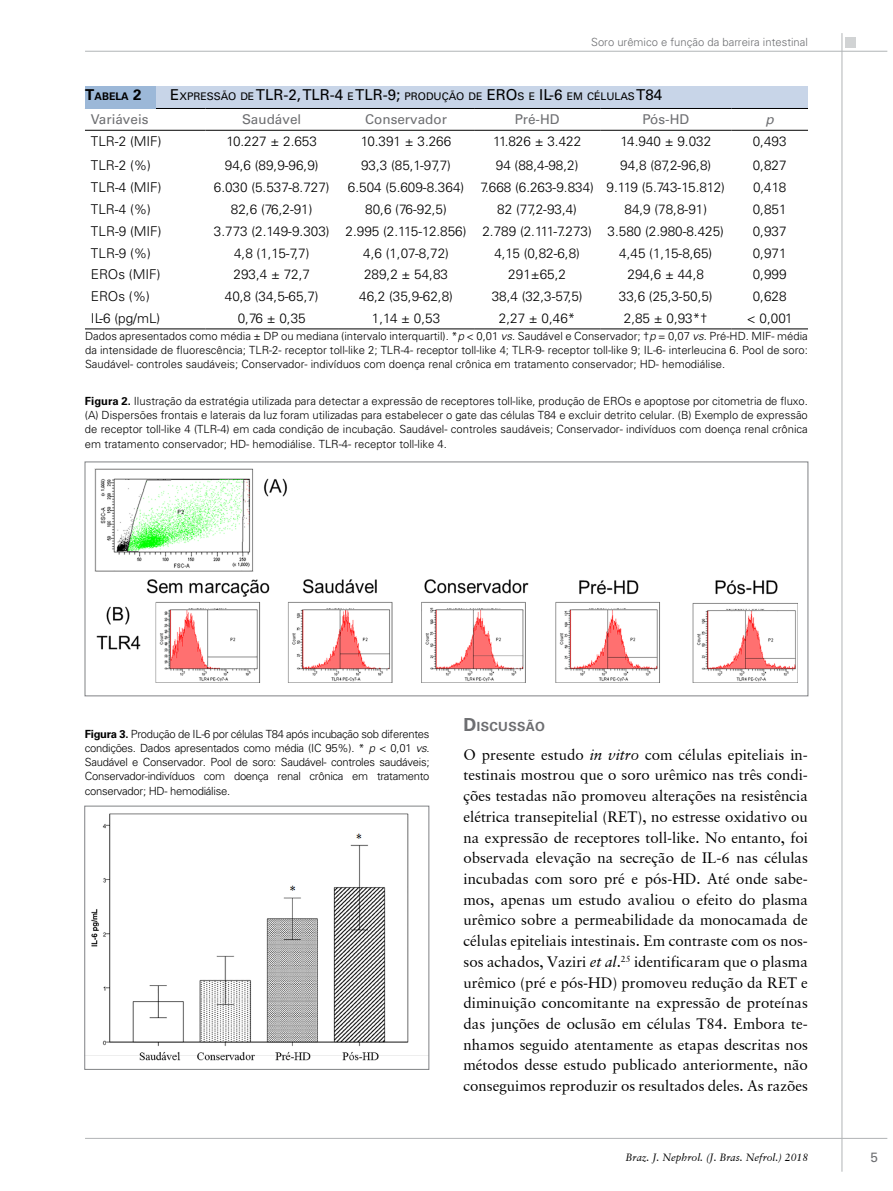
<style>
.page{position:relative;width:893px;height:1191px;background:#fff}
.page>*{position:absolute;margin:0;border:0;box-sizing:border-box;transform-origin:0 0}
.t1{font:15px/20.7px "Garamond Retrospective S Si";color:#000;text-align:justify}
.t2{font:300 13.5px "Univers LT Std";color:#000}
.t3{font:13.5px "Univers LT Std";color:#6d6e71}
.t4{font:italic 13.5px "Univers LT Std";color:#6d6e71}
.t5{font:700 12.6px "Univers LT Std";letter-spacing:.03em;color:#6d6e71}
.t6{font:300 11.25px/14.2px "Univers LT Std";color:#000;text-align:justify}
.t7{font:300 11.25px "Univers LT Std";color:#6d6e71}
.t8{font:10.5px "Univers LT Std";color:#000}
.t9{font:italic 10.5px "Garamond Retrospective S Si";color:#000}
.t10{font:700 10.5px "Univers LT Std";color:#000}
.s1{font-size:15px}
.s2{font-weight:400;font-size:15px}
.s3{font-style:italic}
.s4{font-weight:700}
.s5{font-size:18px}
</style>
<div class="page">
<div style="left:845px;top:37px;width:11px;height:11px;background:#d1d3d4"></div>
<hr style="left:85px;top:51px;width:802px;height:1px;background:#b1b4b6">
<hr style="left:842px;top:33px;width:1px;height:1138px;background:#b1b4b6">
<hr style="left:85px;top:1138px;width:802px;height:1px;background:#b1b4b6">
<img style="left:94px;top:469px;width:704px;height:213px">
<div style="left:85px;top:461px;width:723px;height:235px;border:1px solid #808285"></div>
<div style="left:85px;top:86px;width:723px;height:22px;background:#c8d5e8"></div>
<hr style="left:85px;top:329px;width:120px;height:1px;background:#000">
<hr style="left:205px;top:329px;width:133px;height:1px;background:#000">
<hr style="left:338px;top:329px;width:136px;height:1px;background:#000">
<hr style="left:474px;top:329px;width:126px;height:1px;background:#000">
<hr style="left:600px;top:329px;width:131px;height:1px;background:#000">
<hr style="left:731px;top:329px;width:77px;height:1px;background:#000">
<hr style="left:85px;top:108px;width:120px;height:1px;background:#000">
<hr style="left:205px;top:108px;width:133px;height:1px;background:#000">
<hr style="left:338px;top:108px;width:136px;height:1px;background:#000">
<hr style="left:474px;top:108px;width:126px;height:1px;background:#000">
<hr style="left:600px;top:108px;width:131px;height:1px;background:#000">
<hr style="left:731px;top:108px;width:77px;height:1px;background:#000">
<hr style="left:85px;top:130px;width:120px;height:1px;background:#000">
<hr style="left:205px;top:130px;width:133px;height:1px;background:#000">
<hr style="left:338px;top:130px;width:136px;height:1px;background:#000">
<hr style="left:474px;top:130px;width:126px;height:1px;background:#000">
<hr style="left:600px;top:130px;width:131px;height:1px;background:#000">
<hr style="left:731px;top:130px;width:77px;height:1px;background:#000">
<div style="left:85px;top:86px;width:71px;height:22px;background:#9cb8d8"></div>
<img style="left:86px;top:813px;width:341px;height:248px">
<div style="left:84px;top:805px;width:345px;height:264px;border:1px solid #808285"></div>
<p class="t7" style="left:591px;top:36px;width:218px">Soro urêmico e função da barreira intestinal</p>
<p class="t10" style="left:85px;top:90px;width:76px"><span class="s1">T</span>ABELA <span class="s1">2</span> <span class="s2">E</span></p>
<p class="t8" style="left:179px;top:90px;width:318px">XPRESSÃO DE<span class="s1">TLR-2, TLR-4</span> E<span class="s1">TLR-9;</span> PRODUÇÃO DE <span class="s1">ERO</span></p>
<p class="t8" style="left:517px;top:90px;width:146px">S E <span class="s1">IL-6</span> EM CÉLULAS<span class="s1">T84</span></p>
<p class="t3" style="left:91px;top:111px;width:59px">Variáveis</p>
<p class="t3" style="left:242px;top:111px;width:61px">Saudável</p>
<p class="t3" style="left:365px;top:111px;width:83px">Conservador</p>
<p class="t3" style="left:515px;top:111px;width:46px">Pré-HD</p>
<p class="t3" style="left:642px;top:111px;width:48px">Pós-HD</p>
<p class="t4" style="left:766px;top:111px;width:10px">p</p>
<p class="t2" style="left:91px;top:133px;width:72px">TLR-2 (MIF)</p>
<p class="t2" style="left:227px;top:133px;width:92px">10.227 ± 2.653</p>
<p class="t2" style="left:361px;top:133px;width:92px">10.391 ± 3.266</p>
<p class="t2" style="left:493px;top:133px;width:90px">11.826 ± 3.422</p>
<p class="t2" style="left:620px;top:133px;width:92px">14.940 ± 9.032</p>
<p class="t2" style="left:753px;top:133px;width:35px">0,493</p>
<p class="t2" style="left:91px;top:157px;width:62px">TLR-2 (%)</p>
<p class="t2" style="left:225px;top:157px;width:95px">94,6 (89,9-96,9)</p>
<p class="t2" style="left:361px;top:157px;width:91px">93,3 (85,1-97,7)</p>
<p class="t2" style="left:496px;top:157px;width:84px">94 (88,4-98,2)</p>
<p class="t2" style="left:620px;top:157px;width:92px">94,8 (87,2-96,8)</p>
<p class="t2" style="left:753px;top:157px;width:35px">0,827</p>
<p class="t2" style="left:91px;top:179px;width:72px">TLR-4 (MIF)</p>
<p class="t2" style="left:214px;top:179px;width:117px">6.030 (5.537-8.727)</p>
<p class="t2" style="left:348px;top:179px;width:379px">6.504 (5.609-8.364) 7.668 (6.263-9.834) 9.119 (5.743-15.812)</p>
<p class="t2" style="left:753px;top:179px;width:35px">0,418</p>
<p class="t2" style="left:91px;top:201px;width:62px">TLR-4 (%)</p>
<p class="t2" style="left:231px;top:201px;width:83px">82,6 (76,2-91)</p>
<p class="t2" style="left:365px;top:201px;width:83px">80,6 (76-92,5)</p>
<p class="t2" style="left:497px;top:201px;width:81px">82 (77,2-93,4)</p>
<p class="t2" style="left:624px;top:201px;width:84px">84,9 (78,8-91)</p>
<p class="t2" style="left:753px;top:201px;width:35px">0,851</p>
<p class="t2" style="left:91px;top:223px;width:72px">TLR-9 (MIF)</p>
<p class="t2" style="left:214px;top:223px;width:512px">3.773 (2.149-9.303) 2.995 (2.115-12.856) 2.789 (2.111-7.273) 3.580 (2.980-8.425)</p>
<p class="t2" style="left:753px;top:223px;width:35px">0,937</p>
<p class="t2" style="left:91px;top:245px;width:62px">TLR-9 (%)</p>
<p class="t2" style="left:234px;top:245px;width:77px">4,8 (1,15-7,7)</p>
<p class="t2" style="left:363px;top:245px;width:87px">4,6 (1,07-8,72)</p>
<p class="t2" style="left:494px;top:245px;width:87px">4,15 (0,82-6,8)</p>
<p class="t2" style="left:619px;top:245px;width:95px">4,45 (1,15-8,65)</p>
<p class="t2" style="left:753px;top:245px;width:35px">0,971</p>
<p class="t2" style="left:91px;top:266px;width:71px">EROs (MIF)</p>
<p class="t2" style="left:234px;top:266px;width:78px">293,4 ± 72,7</p>
<p class="t2" style="left:364px;top:266px;width:85px">289,2 ± 54,83</p>
<p class="t2" style="left:508px;top:266px;width:59px">291±65,2</p>
<p class="t2" style="left:628px;top:266px;width:78px">294,6 ± 44,8</p>
<p class="t2" style="left:753px;top:266px;width:35px">0,999</p>
<p class="t2" style="left:91px;top:288px;width:60px">EROs (%)</p>
<p class="t2" style="left:225px;top:288px;width:95px">40,8 (34,5-65,7)</p>
<p class="t2" style="left:359px;top:288px;width:95px">46,2 (35,9-62,8)</p>
<p class="t2" style="left:492px;top:288px;width:92px">38,4 (32,3-57,5)</p>
<p class="t2" style="left:619px;top:288px;width:95px">33,6 (25,3-50,5)</p>
<p class="t2" style="left:753px;top:288px;width:35px">0,628</p>
<p class="t2" style="left:91px;top:310px;width:71px">IL-6 (pg/mL)</p>
<p class="t2" style="left:238px;top:310px;width:69px">0,76 ± 0,35</p>
<p class="t2" style="left:372px;top:310px;width:70px">1,14 ± 0,53</p>
<p class="t2" style="left:499px;top:310px;width:78px">2,27 ± 0,46*</p>
<p class="t2" style="left:624px;top:310px;width:85px">2,85 ± 0,93*†</p>
<p class="t2" style="left:747px;top:310px;width:47px">&lt; 0,001</p>
<p class="t6" style="left:85px;top:329px;width:724px">Dados apresentados como média ± DP ou mediana (intervalo interquartil). *<span class="s3">p</span> &lt; 0,01 <span class="s3">vs</span>. Saudável e Conservador; †<span class="s3">p</span> = 0,07 <span class="s3">vs</span>. Pré-HD. MIF- média da intensidade de fluorescência; TLR-2- receptor toll-like 2; TLR-4- receptor toll-like 4; TLR-9- receptor toll-like 9; IL-6- interleucina 6. Pool de soro:<br>Saudável- controles saudáveis; Conservador- indivíduos com doença renal crônica em tratamento conservador; HD- hemodiálise.</p>
<p class="t6" style="left:85px;top:394px;width:724px"><span class="s4">Figura 2.</span> Ilustração da estratégia utilizada para detectar a expressão de receptores toll-like, produção de EROs e apoptose por citometria de fluxo. (A) Dispersões frontais e laterais da luz foram utilizadas para estabelecer o gate das células T84 e excluir detrito celular. (B) Exemplo de expressão de receptor toll-like 4 (TLR-4) em cada condição de incubação. Saudável- controles saudáveis; Conservador- indivíduos com doença renal crônica em tratamento conservador; HD- hemodiálise. TLR-4- receptor toll-like 4.</p>
<p class="t6" style="left:85px;top:726px;width:346px"><span class="s4">Figura 3.</span> Produção de IL-6 por células T84 após incubação sob diferentes condições. Dados apresentados como média (IC 95%). * <span class="s3">p</span> &lt; 0,01 <span class="s3">vs</span>.<br>Saudável e Conservador. Pool de soro: Saudável- controles saudáveis; Conservador-indivíduos com doença renal crônica em tratamento conservador; HD- hemodiálise.</p>
<p class="t5" style="left:463px;top:718px;width:83px"><span class="s5">D</span> ISCUSSÃO</p>
<p class="t1" style="left:463px;top:744px;width:346px">O presente estudo <span class="s3">in vitro</span> com células epiteliais in&shy;testinais mostrou que o soro urêmico nas três condi&shy;ções testadas não promoveu alterações na resistência elétrica transepitelial (RET), no estresse oxidativo ou na expressão de receptores toll-like. No entanto, foi observada elevação na secreção de IL-6 nas células incubadas com soro pré e pós-HD. Até onde sabe&shy;mos, apenas um estudo avaliou o efeito do plasma urêmico sobre a permeabilidade da monocamada de células epiteliais intestinais. Em contraste com os nos&shy;sos achados, Vaziri <span class="s3">et al</span>.<sup>25</sup> identificaram que o plasma urêmico (pré e pós-HD) promoveu redução da RET e diminuição concomitante na expressão de proteínas das junções de oclusão em células T84. Embora te&shy;nhamos seguido atentamente as etapas descritas nos métodos desse estudo publicado anteriormente, não conseguimos reproduzir os resultados deles. As razões</p>
<p class="t9" style="left:626px;top:1151px;width:184px">Braz. J. Nephrol. (J. Bras. Nefrol.) 2018</p>
<p class="t3" style="left:870px;top:1149px;width:9px">5</p>
</div>
